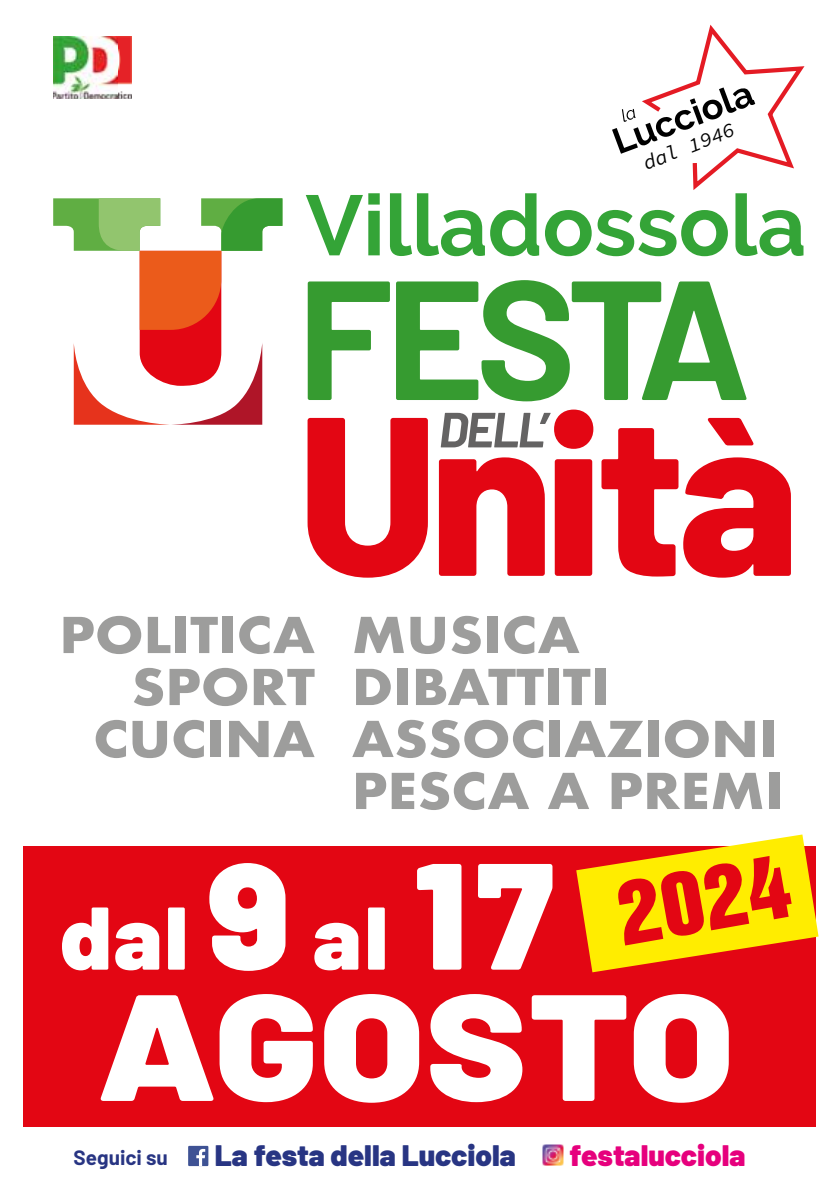
<style>
.page{position:relative;width:840px;height:1191px;background:#fff}
.page>*{position:absolute;margin:0;border:0;box-sizing:border-box;transform-origin:0 0}
.t1{font:900 151px "Barlow";letter-spacing:.01em;color:#fff;scale:1.12 1}
.t2{font:900 88.8px "Barlow";color:#fff}
.t3{font:79.8px "Swiss 921 BT Regular A";color:#e30613;scale:1.09 1}
.t4{font:700 48px/52px "Futura";color:#9d9d9c;text-align:right;scale:1.09 1}
.t5{font:900 29.8px "Barlow";color:#283583}
.t6{font:900 29.8px "Barlow";color:#e6007d}
.t7{font:700 20.8px "Barlow";color:#283583}
.t8{font:italic 20.2px "Source Code Variable";color:#000}
.s1{font-size:151px}
</style>
<div class="page">
<div style="left:23px;top:846px;width:792px;height:280px;background:#e30613"></div>
<img style="left:53px;top:36px;width:78px;height:63px">
<svg style="left:307px;top:418px;width:120px;height:159px"></svg>
<svg style="left:601px;top:418px;width:189px;height:159px"></svg>
<svg style="left:307px;top:281px;width:82px;height:119px"></svg>
<svg style="left:396px;top:280px;width:350px;height:121px"></svg>
<svg style="left:438px;top:409px;width:155px;height:167px"></svg>
<svg style="left:305px;top:193px;width:74px;height:62px"></svg>
<svg style="left:390px;top:193px;width:94px;height:63px"></svg>
<svg style="left:490px;top:24px;width:315px;height:232px"></svg>
<img style="left:542px;top:1145px;width:20px;height:20px">
<div style="left:188px;top:1145px;width:20px;height:21px;background:#3e5294"></div>
<svg style="left:196px;top:1148px;width:9px;height:18px"></svg>
<svg style="left:53px;top:198px;width:229px;height:227px"></svg>
<svg style="left:576px;top:834px;width:242px;height:138px"></svg>
<p class="t8" style="left:638px;top:151px;width:98px;rotate:-22deg">dal 1946</p>
<p class="t4" style="left:59px;top:609px;width:236px">POLITICA<br>SPORT<br>CUCINA</p>
<p class="t4" style="left:352px;top:609px;width:397px;text-align:left">MUSICA<br>DIBATTITI<br>ASSOCIAZIONI<br>PESCA A PREMI</p>
<h3 class="t3" style="left:608px;top:863px;width:161px;rotate:-10deg">2024</h3>
<h2 class="t2" style="left:61px;top:882px;width:494px">dal <span class="s1">9</span> al <span class="s1">17</span></h2>
<h1 class="t1" style="left:97px;top:953px;width:570px">AGOSTO</h1>
<p class="t7" style="left:73px;top:1144px;width:96px">Seguici su</p>
<p class="t5" style="left:214px;top:1136px;width:302px">La festa della Lucciola</p>
<p class="t6" style="left:569px;top:1136px;width:177px">festalucciola</p>
</div>
